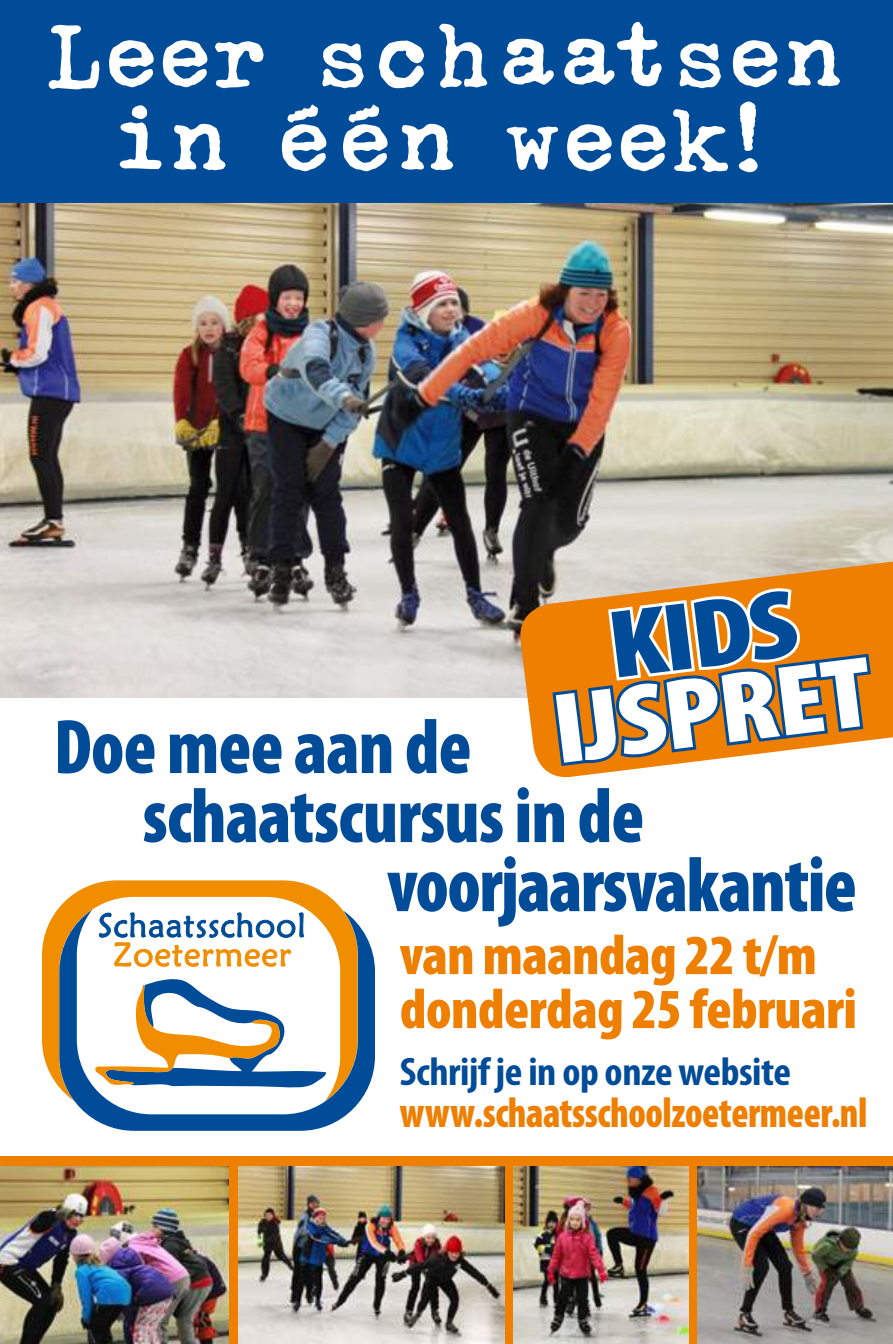
<style>
.page{position:relative;width:893px;height:1344px;background:#fff}
.page>*{position:absolute;margin:0;border:0;box-sizing:border-box;transform-origin:0 0}
.t1{font:135px "Linotype Typo American";letter-spacing:-.01em;color:#fff}
.t2{font:900 condensed 100.8px "Myriad Pro";color:#fff;scale:1.19 1}
.t3{font:900 condensed 97.2px "Myriad Pro";color:#004c98;scale:1.23 1}
.t4{font:900 condensed 78px "Myriad Pro";letter-spacing:-.01em;color:#004c98;scale:.95 1}
.t5{font:900 condensed 57px/54px "Myriad Pro";letter-spacing:-.01em;color:#ee7f00}
.t6{font:900 condensed 42.6px "Myriad Pro";letter-spacing:-.01em;color:#ee7f00;scale:.91 1}
.t7{font:700 condensed 39.9px "Myriad Pro";letter-spacing:-.01em;color:#004c98;scale:1.05 1}
</style>
<div class="page">
<img style="left:0;top:202px;width:893px;height:495px">
<div style="left:0;top:0;width:893px;height:202px;background:#004c98"></div>
<svg style="left:42px;top:880px;width:300px;height:207px;fill:#f18e00"></svg>
<svg style="left:59px;top:909px;width:316px;height:222px"></svg>
<svg style="left:516px;top:549px;width:377px;height:229px"></svg>
<svg style="left:549px;top:588px;width:325px;height:181px"></svg>
<div style="left:0;top:1157px;width:893px;height:187px;background:#ee7f00"></div>
<img style="left:238px;top:1166px;width:266px;height:178px">
<img style="left:514px;top:1166px;width:174px;height:178px">
<img style="left:0;top:1166px;width:228px;height:178px">
<img style="left:697px;top:1166px;width:196px;height:178px">
<h1 class="t1" style="left:39px;top:-9px;width:811px">Leer schaatsen</h1>
<h1 class="t1" style="left:120px;top:75px;width:651px">in één week!</h1>
<p class="t3" style="left:601px;top:584px;width:156px;rotate:-7deg">KIDS</p>
<p class="t2" style="left:545px;top:666px;width:271px;rotate:-7deg">IJSPRET</p>
<p class="t4" style="left:54px;top:697px;width:441px">Doe mee aan de</p>
<p class="t4" style="left:143px;top:766px;width:530px">schaatscursus in de</p>
<p class="t4" style="left:387px;top:835px;width:496px">voorjaarsvakantie</p>
<p class="t5" style="left:400px;top:926px;width:459px">van maandag 22 t/m donderdag 25 februari</p>
<p class="t7" style="left:400px;top:1047px;width:374px">Schrijf je in op onze website</p>
<p class="t6" style="left:400px;top:1085px;width:515px">www.schaatsschoolzoetermeer.nl</p>
</div>
